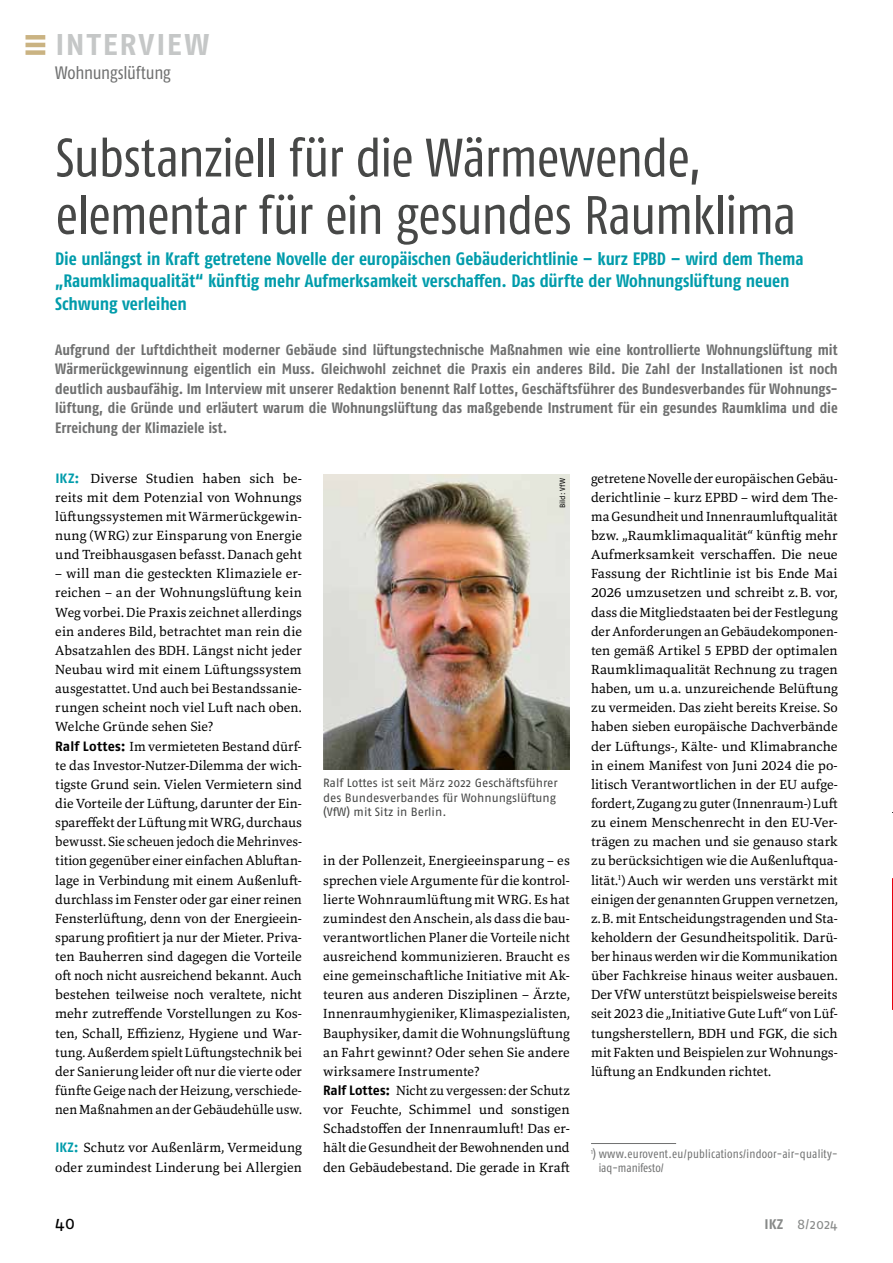
<style>
.page{position:relative;width:893px;height:1263px;background:#fff}
.page>*{position:absolute;margin:0;border:0;box-sizing:border-box;transform-origin:0 0}
.t1{font:condensed 54px/57.4px "Fago OT";letter-spacing:-.025em;color:#474847}
.t2{font:700 30px "Fago OT";letter-spacing:.07em;color:#c5c7c7}
.t3{font:700 condensed 18px/22.5px "Fago OT";letter-spacing:-.01em;color:#009cab}
.t4{font:condensed 18px "Fago OT";letter-spacing:-.015em;color:#6f7070}
.t5{font:18px "Fago OT";color:#000}
.t6{font:700 condensed 15px/19.5px "Fago OT";color:#6f7070;text-align:justify}
.t7{font:13.95px "Fago OT";color:#878988}
.t8{font:13.8px/19.2px "Marbach";color:#000}
.t9{font:12px/14.9px "Fago OT";letter-spacing:-.005em;color:#474847}
.t10{font:condensed 12px/14.4px "Fago OT";letter-spacing:.015em;color:#6f7070}
.t11{font:7.5px "Fago OT";letter-spacing:-.005em;color:#000}
.s1{font-family:"Fago OT";font-weight:700;font-size:13.5px;color:#009cab}
.s2{font-family:"Fago OT";font-weight:700;font-size:13.5px}
.s3{font-weight:700}
</style>
<div class="page">
<div style="left:26px;top:35px;width:19px;height:5px;background:#cab382"></div>
<div style="left:26px;top:50px;width:19px;height:5px;background:#cab382"></div>
<hr style="left:26px;top:43px;width:19px;height:4px;background:#cab382">
<hr style="left:591px;top:1143px;width:85px;height:1px;background:#6f7070">
<img style="left:323px;top:474px;width:247px;height:296px">
<hr style="left:892px;top:1042px;width:1px;height:221px;background:#009b9c">
<svg style="left:892px;top:878px;width:1px;height:132px"></svg>
<h2 class="t2" style="left:55px;top:26px;width:155px">INTERVIEW</h2>
<h3 class="t4" style="left:55px;top:62px;width:117px">Wohnungslüftung</h3>
<h1 class="t1" style="left:55px;top:129px;width:743px">Substanziell für die Wärmewende, elementar für ein gesundes Raumklima</h1>
<h3 class="t3" style="left:55px;top:247px;width:750px">Die unlängst in Kraft getretene Novelle der europäischen Gebäuderichtlinie – kurz EPBD – wird dem Thema „Raumklimaqualität“ künftig mehr Aufmerksamkeit verschaffen. Das dürfte der Wohnungslüftung neuen<br>Schwung verleihen</h3>
<p class="t6" style="left:55px;top:340px;width:784px">Aufgrund der Luftdichtheit moderner Gebäude sind lüftungstechnische Maßnahmen wie eine kontrollierte Wohnungslüftung mit Wärmerückgewinnung eigentlich ein Muss. Gleichwohl zeichnet die Praxis ein anderes Bild. Die Zahl der Installationen ist noch deutlich ausbaufähig. Im Interview mit unserer Redaktion benennt Ralf Lottes, Geschäftsführer des Bundesverbandes für Wohnungs&shy;lüftung, die Gründe und erläutert warum die Wohnungslüftung das maßgebende Instrument für ein gesundes Raumklima und die Erreichung der Klimaziele ist.</p>
<p class="t8" style="left:55px;top:468px;width:248px;text-align:justify"><span class="s1">IKZ:</span> Diverse Studien haben sich be&shy;reits mit dem Potenzial von Wohnungs lüftungssystemen mit Wärmerückgewin&shy;nung (WRG) zur Einsparung von Energie und Treibhausgasen befasst. Danach geht</p>
<p class="t8" style="left:55px;top:564px;width:248px">– will man die gesteckten Klimaziele er&shy;reichen – an der Wohnungslüftung kein Weg vorbei. Die Praxis zeichnet allerdings ein anderes Bild, betrachtet man rein die Absatzahlen des BDH. Längst nicht jeder Neubau wird mit einem Lüftungssystem ausgestattet. Und auch bei Bestandssanie&shy;rungen scheint noch viel Luft nach oben.<br>Welche Gründe sehen Sie?<br><span class="s2">Ralf Lottes:</span> Im vermieteten Bestand dürf&shy;te das Investor-Nutzer-Dilemma der wich&shy;tigste Grund sein. Vielen Vermietern sind die Vorteile der Lüftung, darunter der Ein&shy;spareffekt der Lüftung mit WRG, durchaus bewusst. Sie scheuen jedoch die Mehrinves&shy;tition gegenüber einer einfachen Abluftan&shy;lage in Verbindung mit einem Außenluft&shy;durchlass im Fenster oder gar einer reinen Fensterlüftung, denn von der Energieein&shy;sparung profitiert ja nur der Mieter. Priva&shy;ten Bauherren sind dagegen die Vorteile oft noch nicht ausreichend bekannt. Auch bestehen teilweise noch veraltete, nicht mehr zutreffende Vorstellungen zu Kos&shy;ten, Schall, Effizienz, Hygiene und War&shy;tung. Außerdem spielt Lüftungstechnik bei der Sanierung leider oft nur die vierte oder fünfte Geige nach der Heizung, verschiede&shy;nen Maßnahmen an der Gebäudehülle usw.</p>
<p class="t8" style="left:55px;top:1138px;width:248px"><span class="s1">IKZ:</span> Schutz vor Außenlärm, Vermeidung oder zumindest Linderung bei Allergien</p>
<p class="t8" style="left:591px;top:468px;width:248px;text-align:justify">getretene Novelle der europäischen Gebäu&shy;derichtlinie – kurz EPBD – wird dem The&shy;ma Gesundheit und Innenraumluftqualität bzw. „Raumklimaqualität“ künftig mehr Aufmerksamkeit verschaffen. Die neue Fassung der Richtlinie ist bis Ende Mai 2026 umzusetzen und schreibt z.B. vor, dass die Mitgliedstaaten bei der Festlegung der Anforderungen an Gebäudekomponen&shy;ten gemäß Artikel 5 EPBD der optimalen Raumklimaqualität Rechnung zu tragen haben, um u.a. unzureichende Belüftung zu vermeiden. Das zieht bereits Kreise. So haben sieben europäische Dachverbände der Lüftungs-, Kälte- und Klimabranche in einem Manifest von Juni 2024 die po&shy;litisch Verantwortlichen in der EU aufge&shy;fordert, Zugang zu guter (Innenraum-) Luft zu einem Menschenrecht in den EU-Ver&shy;trägen zu machen und sie genauso stark zu berücksichtigen wie die Außenluftqua&shy;lität.<sup>1</sup>)Auch wir werden uns verstärkt mit einigen der genannten Gruppen vernetzen, z.B. mit Entscheidungstragenden und Sta&shy;keholdern der Gesundheitspolitik. Darü- ber hinaus werden wir die Kommunikation über Fachkreise hinaus weiter ausbauen.<br>Der VfW unterstützt beispielsweise bereits seit 2023 die „Initiative Gute Luft“ von Lüf&shy;tungsherstellern, BDH und FGK, die sich mit Fakten und Beispielen zur Wohnungs&shy;lüftung an Endkunden richtet.</p>
<p class="t11" style="left:558px;top:508px;width:31px;rotate:-90deg">Bild: VfW</p>
<p class="t9" style="left:323px;top:775px;width:236px">Ralf Lottes ist seit März 2022 Geschäftsführer des Bundesverbandes für Wohnungslüftung (VfW) mit Sitz in Berlin.</p>
<p class="t8" style="left:323px;top:851px;width:248px">in der Pollenzeit, Energieeinsparung – es sprechen viele Argumente für die kontrol&shy;lierte Wohnraumlüftung mit WRG. Es hat zumindest den Anschein, als dass die bau&shy;verantwortlichen Planer die Vorteile nicht ausreichend kommunizieren. Braucht es eine gemeinschaftliche Initiative mit Ak&shy;teuren aus anderen Disziplinen – Ärzte, Innenraumhygieniker, Klimaspezialisten, Bauphysiker, damit die Wohnungslüftung an Fahrt gewinnt? Oder sehen Sie andere wirksamere Instrumente?<br><span class="s2">Ralf Lottes:</span> Nicht zu vergessen: der Schutz vor Feuchte, Schimmel und sonstigen Schadstoffen der Innenraumluft! Das er&shy;hält die Gesundheit der Bewohnenden und den Gebäudebestand. Die gerade in Kraft</p>
<p class="t10" style="left:599px;top:1146px;width:240px;text-indent:-8px"><sup>1</sup>) www.eurovent.eu/publications/indoor-air-quality&shy;iaq-manifesto/</p>
<h3 class="t5" style="left:55px;top:1212px;width:21px">40</h3>
<p class="t7" style="left:764px;top:1216px;width:75px"><span class="s3">IKZ</span> 8/2024</p>
</div>
